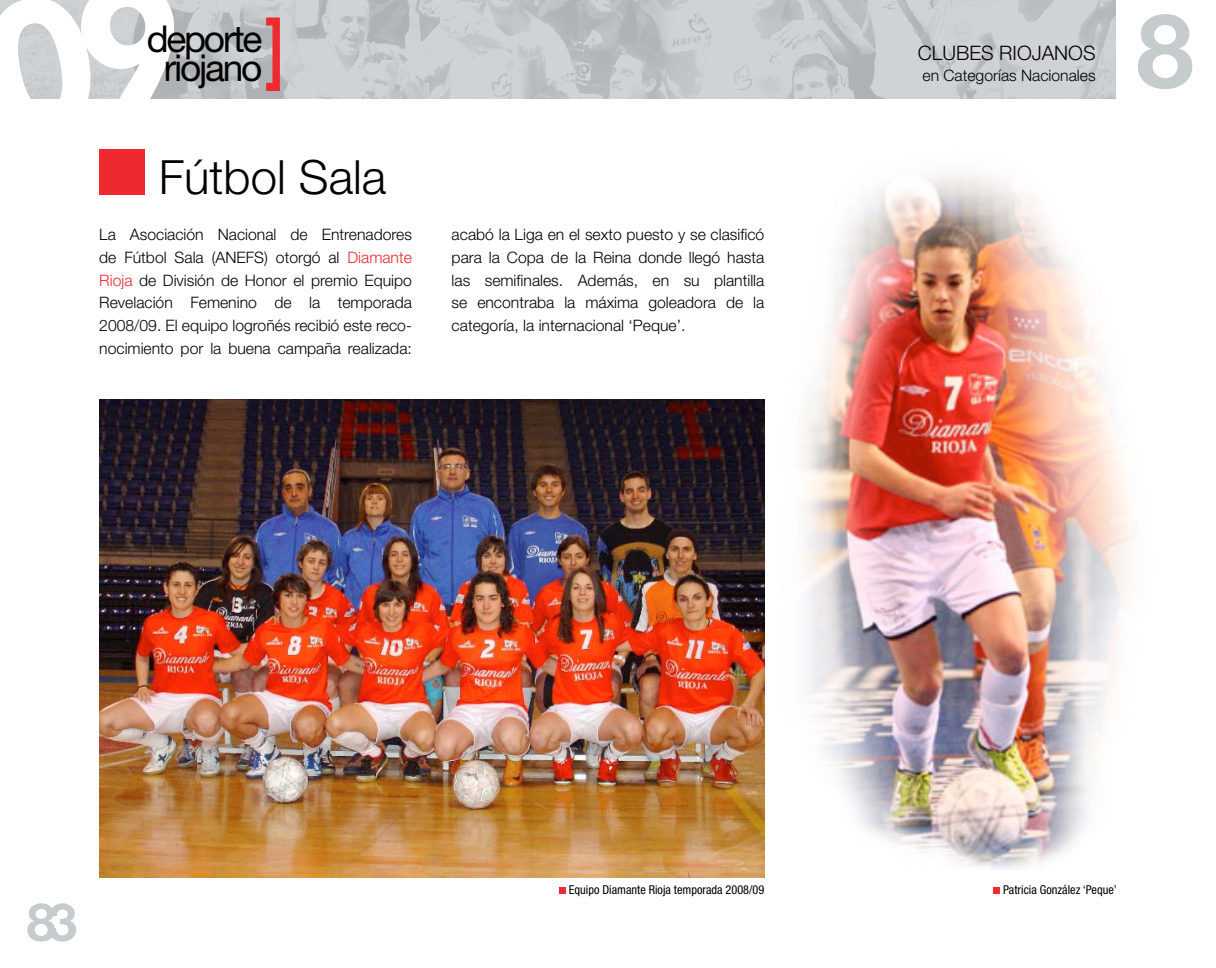
<style>
.page{position:relative;width:1216px;height:968px;background:#fff}
.page>*{position:absolute;margin:0;border:0;box-sizing:border-box;transform-origin:0 0}
.t1{font:700 103.08px "Helvetica Neue LT Std";color:#c6cbce}
.t2{font:700 52.5px "Helvetica Neue LT Std";color:#c6cbce}
.t3{font:300 47.25px "Helvetica Neue LT Std";color:#000}
.t4{font:37.1px/29.4px "Helvetica Neue LT Std";letter-spacing:-.06em;color:#000;text-align:center}
.t5{font:300 19.95px "Helvetica Neue LT Std";color:#000}
.t6{font:300 15.75px/22.8px "Helvetica Neue LT Std";color:#000;text-align:justify}
.t7{font:condensed 12.25px "Helvetica Neue LT Std";color:#000}
.s1{color:#ee292f}
</style>
<div class="page">
<img style="left:190px;top:0;width:925px;height:98px">
<svg style="left:266px;top:17px;width:14px;height:74px"></svg>
<div style="left:99px;top:149px;width:46px;height:45px;background:#ee292f"></div>
<img style="left:99px;top:399px;width:665px;height:478px">
<div style="left:993px;top:887px;width:7px;height:7px;background:#ee292f"></div>
<div style="left:559px;top:886px;width:7px;height:7px;background:#ee292f"></div>
<img style="left:802px;top:173px;width:330px;height:696px">
<svg style="left:0;top:0;width:190px;height:99px;background:#c4c8ca"></svg>
<h3 class="t4" style="left:147px;top:23px;width:117px">deporte riojano</h3>
<h3 class="t3" style="left:159px;top:149px;width:229px">Fútbol Sala</h3>
<p class="t6" style="left:99px;top:223px;width:314px">La Asociación Nacional de Entrenadores de Fútbol Sala (ANEFS) otorgó al <span class="s1">Diamante Rioja</span> de División de Honor el premio Equipo Revelación Femenino de la temporada 2008/09. El equipo logroñés recibió este reco&shy;nocimiento por la buena campaña realizada:</p>
<p class="t6" style="left:451px;top:223px;width:314px">acabó la Liga en el sexto puesto y se clasificó para la Copa de la Reina donde llegó hasta las semifinales. Además, en su plantilla se encontraba la máxima goleadora de la categoría, la internacional ‘Peque’.</p>
<p class="t5" style="left:917px;top:41px;width:179px">CLUBES RIOJANOS</p>
<p class="t6" style="left:922px;top:63px;width:175px">en Categorías Nacionales</p>
<h1 class="t1" style="left:1136px;top:-13px;width:59px">8</h1>
<h2 class="t2" style="left:27px;top:889px;width:52px">83</h2>
<p class="t7" style="left:569px;top:881px;width:197px">Equipo Diamante Rioja temporada 2008/09</p>
<p class="t7" style="left:1003px;top:882px;width:115px">Patricia González ‘Peque’</p>
</div>
